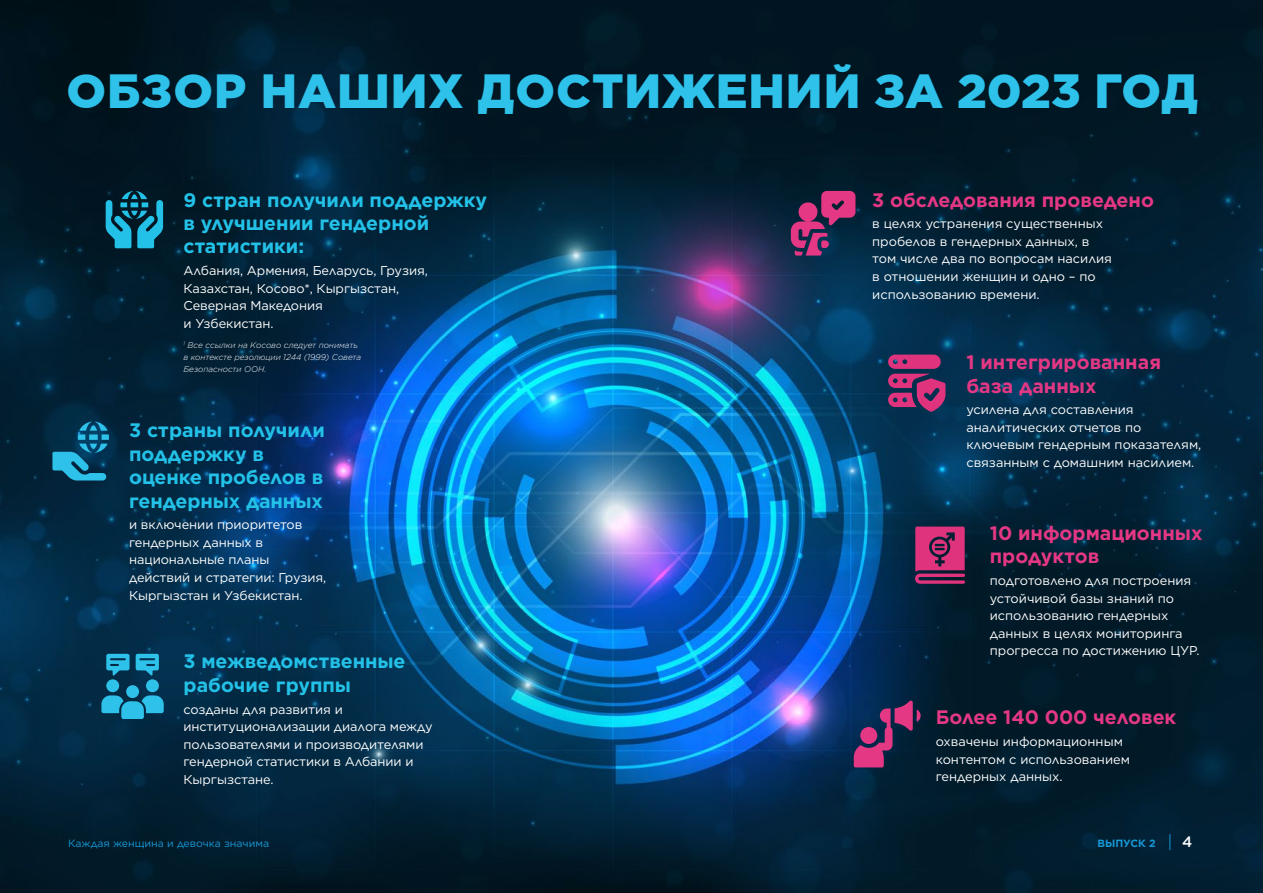
<style>
.page{position:relative;width:1263px;height:893px;background:#fff}
.page>*{position:absolute;margin:0;border:0;box-sizing:border-box;transform-origin:0 0}
.t1{font:900 47.85px "Gotham Pro";letter-spacing:.02em;color:#2ec1ea}
.t2{font:700 19.5px/23.4px "Gotham";letter-spacing:-.005em;color:#23c1e7}
.t3{font:700 19.5px/23.4px "Gotham";color:#e43784}
.t4{font:500 15px "Gotham";color:#fff}
.t5{font:12.75px/17.5px "Gotham";letter-spacing:-.005em;color:#fff}
.t6{font:10.5px "Gotham";color:#1898d6}
.t7{font:700 10.5px "Gotham";color:#1898d6}
.t8{font:italic 300 8.25px/12px "Gotham Pro";color:#fff}
</style>
<div class="page">
<img style="left:0;top:0;width:1263px;height:893px">
<svg style="left:1169px;top:834px;width:1px;height:16px"></svg>
<svg style="left:106px;top:191px;width:57px;height:57px;background:#116b84"></svg>
<svg style="left:854px;top:700px;width:66px;height:67px;background:#4b2b58"></svg>
<div style="left:860px;top:727px;width:17px;height:17px;background:#e43784;border-radius:50%"></div>
<svg style="left:791px;top:191px;width:64px;height:65px;background:#6b2e5e"></svg>
<svg style="left:52px;top:422px;width:57px;height:58px;background:#116486"></svg>
<svg style="left:915px;top:527px;width:50px;height:57px;background:#aa2e6a"></svg>
<svg style="left:106px;top:654px;width:24px;height:22px"></svg>
<svg style="left:136px;top:654px;width:23px;height:22px"></svg>
<svg style="left:101px;top:695px;width:63px;height:24px"></svg>
<div style="left:126px;top:685px;width:13px;height:13px;background:#2ec1ea;border-radius:50%"></div>
<div style="left:106px;top:679px;width:13px;height:13px;background:#2ec1ea;border-radius:50%"></div>
<div style="left:146px;top:679px;width:13px;height:13px;background:#2ec1ea;border-radius:50%"></div>
<svg style="left:888px;top:355px;width:57px;height:57px;background:#87316a"></svg>
<h1 class="t1" style="left:66px;top:64px;width:1133px">ОБЗОР НАШИХ ДОСТИЖЕНИЙ ЗА 2023 ГОД</h1>
<h2 class="t2" style="left:183px;top:188px;width:305px">9 стран получили поддержку в улучшении гендерной статистики:</h2>
<p class="t5" style="left:183px;top:262px;width:246px">Албания, Армения, Беларусь, Грузия,<br>Казахстан, Косово*, Кыргызстан,<br>Северная Македония<br>и Узбекистан.</p>
<p class="t8" style="left:183px;top:339px;width:179px"><sup>1</sup> Все ссылки на Косово следует понимать в контексте резолюции 1244 (1999) Совета<br>Безопасности ООН.</p>
<h2 class="t2" style="left:129px;top:419px;width:197px">3 страны получили поддержку в оценке пробелов в гендерных данных</h2>
<p class="t5" style="left:129px;top:516px;width:199px">и включении приоритетов гендерных данных в национальные планы действий и стратегии: Грузия,<br>Кыргызстан и Узбекистан.</p>
<h2 class="t2" style="left:183px;top:650px;width:223px">3 межведомственные рабочие группы</h2>
<p class="t5" style="left:183px;top:700px;width:251px">созданы для развития и институционализации диалога между пользователями и производителями гендерной статистики в Албании и<br>Кыргызстане.</p>
<h2 class="t3" style="left:872px;top:188px;width:283px">3 обследования проведено</h2>
<p class="t5" style="left:872px;top:215px;width:241px">в целях устранения существенных пробелов в гендерных данных, в том числе два по вопросам насилия в отношении женщин и одно – по использованию времени.</p>
<h2 class="t3" style="left:966px;top:350px;width:196px">1 интегрированная база данных</h2>
<p class="t5" style="left:966px;top:401px;width:236px">усилена для составления аналитических отчетов по ключевым гендерным показателям, связанным с домашним насилием.</p>
<h2 class="t3" style="left:990px;top:521px;width:214px">10 информационных продуктов</h2>
<p class="t5" style="left:990px;top:572px;width:211px">подготовлено для построения устойчивой базы знаний по использованию гендерных данных в целях мониторинга прогресса по достижению ЦУР.</p>
<h2 class="t3" style="left:936px;top:706px;width:242px">Более 140 000 человек</h2>
<p class="t5" style="left:936px;top:733px;width:196px">охвачены информационным контентом с использованием гендерных данных.</p>
<p class="t6" style="left:68px;top:837px;width:203px">Каждая женщина и девочка значима</p>
<p class="t7" style="left:1097px;top:836px;width:60px">ВЫПУСК 2</p>
<p class="t4" style="left:1182px;top:832px;width:12px">4</p>
</div>
